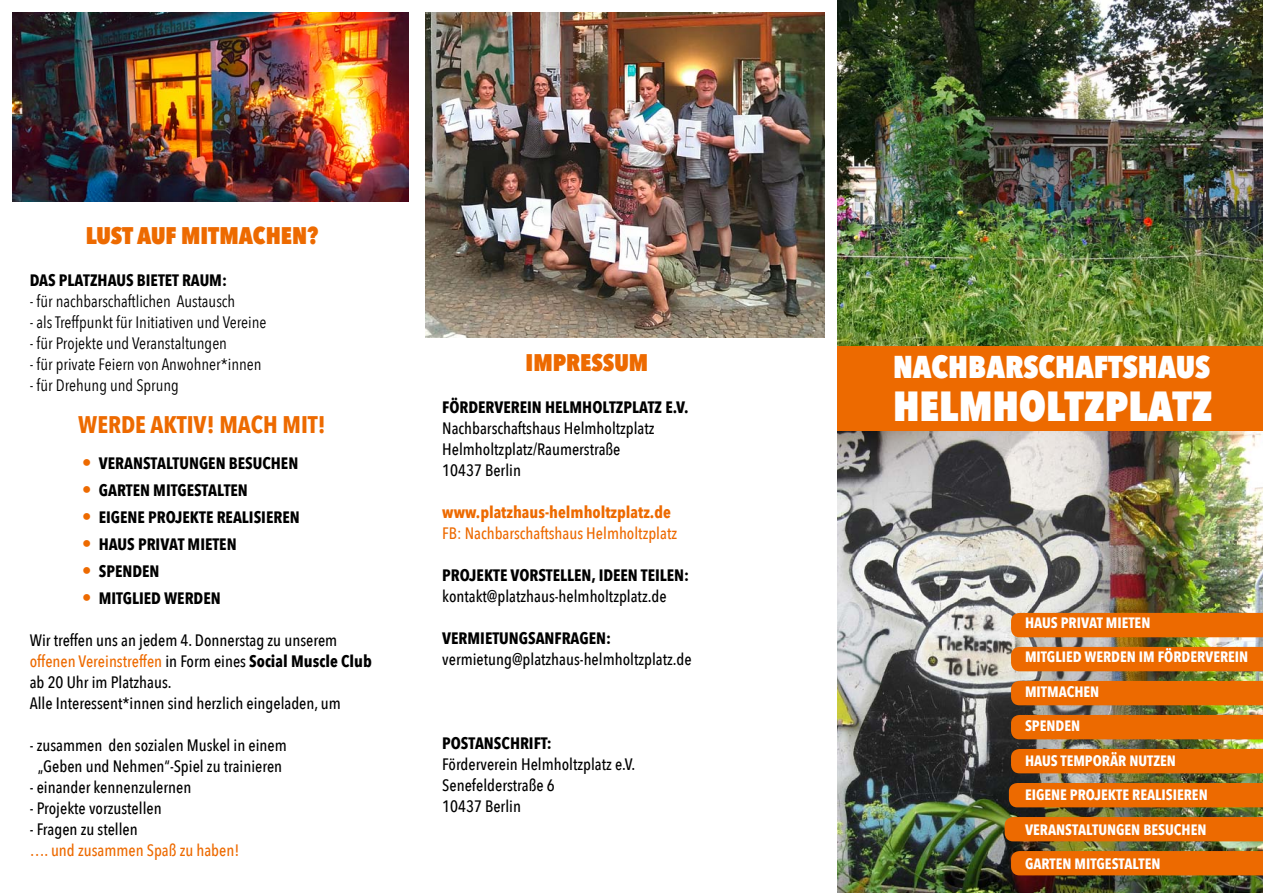
<style>
.page{position:relative;width:1263px;height:893px;background:#fff}
.page>*{position:absolute;margin:0;border:0;box-sizing:border-box;transform-origin:0 0}
.t1{font:800 42px "Avenir Next Condensed";color:#fff}
.t2{font:800 31.5px "Avenir Next Condensed";color:#fff}
.t3{font:800 24px "Avenir Next Condensed";color:#ed6a00}
.t4{font:700 24px "Avenir Next Condensed";color:#ed6a00}
.t5{font:500 16.5px/21px "Avenir Next Condensed";color:#000}
.t6{font:700 16.5px/27px "Avenir Next Condensed";color:#000}
.t7{font:16.5px "Avenir Next Condensed";color:#000}
.t8{font:500 16.5px "Avenir Next Condensed";color:#ed6a00}
.t9{font:700 16.5px "Avenir Next Condensed";color:#ed6a00}
.t10{font:700 15px "Avenir Next Condensed";color:#fff}
.s1{color:#ed6a00}
.s2{font-weight:700}
</style>
<div class="page">
<img style="left:838px;top:431px;width:425px;height:462px">
<img style="left:838px;top:0;width:425px;height:347px">
<img style="left:13px;top:13px;width:395px;height:189px">
<div style="left:838px;top:347px;width:425px;height:84px;background:#ed6a00"></div>
<img style="left:425px;top:13px;width:400px;height:325px">
<div style="left:1011px;top:613px;width:252px;height:24px;background:#ed6a00"></div>
<div style="left:1011px;top:647px;width:252px;height:24px;background:#ed6a00"></div>
<div style="left:1011px;top:681px;width:252px;height:24px;background:#ed6a00"></div>
<div style="left:1011px;top:715px;width:252px;height:24px;background:#ed6a00"></div>
<div style="left:1011px;top:749px;width:252px;height:24px;background:#ed6a00"></div>
<div style="left:1009px;top:783px;width:254px;height:24px;background:#ed6a00"></div>
<div style="left:1005px;top:817px;width:258px;height:24px;background:#ed6a00"></div>
<div style="left:1011px;top:851px;width:252px;height:24px;background:#ed6a00"></div>
<h3 class="t3" style="left:86px;top:220px;width:234px">LUST AUF MITMACHEN?</h3>
<p class="t6" style="left:30px;top:267px;width:199px">DAS PLATZHAUS BIETET RAUM:</p>
<p class="t7" style="left:30px;top:287px;width:207px">- für nachbarschaftlichen Austausch</p>
<p class="t7" style="left:30px;top:308px;width:238px">- als Treffpunkt für Initiativen und Vereine</p>
<p class="t7" style="left:30px;top:329px;width:199px">- für Projekte und Veranstaltungen</p>
<p class="t7" style="left:30px;top:350px;width:233px">- für private Feiern von Anwohner*innen</p>
<p class="t7" style="left:30px;top:371px;width:151px">- für Drehung und Sprung</p>
<h3 class="t4" style="left:78px;top:410px;width:249px">WERD E AKTIV! MACH MIT!</h3>
<p class="t6" style="left:99px;top:450px;width:202px">VERANSTALTUNGEN BESUCHEN<br>GARTEN MITGESTALTEN<br>EIGENE PROJEKTE REALISIEREN<br>HAUS PRIVAT MIETEN<br>SPENDEN<br>MITGLIED WERDEN</p>
<p class="t5" style="left:30px;top:630px;width:344px">Wir treffen uns an jedem 4. Donnerstag zu unserem <span class="s1">offenen Vereinstreffen</span> in Form eines <span class="s2">SOCIAL MUSCLE CLUB </span>ab 20 Uhr im Platzhaus.<br>Alle Interessent*innen sind herzlich eingeladen, um</p>
<p class="t5" style="left:30px;top:735px;width:259px;text-align:center">- zusammen den sozialen Muskel in einem „Geben und Nehmen“-Spiel zu trainieren</p>
<p class="t5" style="left:30px;top:777px;width:163px">- einander kennenzulernen</p>
<p class="t5" style="left:30px;top:798px;width:133px">- Projekte vorzustellen</p>
<p class="t5" style="left:30px;top:819px;width:110px">- Fragen zu stellen</p>
<p class="t8" style="left:30px;top:840px;width:211px">…. und zusammen Spaß zu haben!</p>
<h3 class="t3" style="left:526px;top:347px;width:122px">IMPRESSUM</h3>
<p class="t6" style="left:442px;top:393px;width:248px">FÖRDERVEREIN HELMHOLTZPLATZ E.V.</p>
<p class="t5" style="left:442px;top:417px;width:214px">Nachbarschaftshaus Helmholtzplatz<br>Helmholtzplatz/Raumerstraße<br>10437 Berlin</p>
<p class="t9" style="left:442px;top:502px;width:230px">WWW.PLATZHAUS-HELMHOLTZPLATZ.DE</p>
<p class="t8" style="left:442px;top:523px;width:236px">FB: Nachbarschaftshaus Helmholtzplatz</p>
<p class="t6" style="left:442px;top:561px;width:248px">PROJEKTE VORSTELLEN, IDEEN TEILEN:</p>
<p class="t5" style="left:442px;top:585px;width:226px">kontakt@platzhaus-helmholtzplatz.de</p>
<p class="t6" style="left:442px;top:624px;width:170px">VERMIETUNGSANFRAGEN:</p>
<p class="t5" style="left:442px;top:648px;width:251px">vermietung@platzhaus-helmholtzplatz.de</p>
<p class="t6" style="left:442px;top:729px;width:111px">POSTANSCHRIFT:</p>
<p class="t5" style="left:442px;top:753px;width:195px">Förderverein Helmholtzplatz e.V.<br>Senefelderstraße 6<br>10437 Berlin</p>
<h2 class="t2" style="left:893px;top:347px;width:319px">NACH BARSCHAFTSHAUS</h2>
<h1 class="t1" style="left:893px;top:380px;width:52px">HELMH</h1>
<h1 class="t1" style="left:1019px;top:380px;width:195px">OLTZPLATZ</h1>
<p class="t10" style="left:1025px;top:613px;width:127px">HAUS PRIVAT MIETEN</p>
<p class="t10" style="left:1025px;top:648px;width:225px">MITGLIED WERDEN IM FÖRDERVEREIN</p>
<p class="t10" style="left:1025px;top:682px;width:76px">MITMACHEN</p>
<p class="t10" style="left:1025px;top:717px;width:57px">SPENDEN</p>
<p class="t10" style="left:1025px;top:751px;width:152px">HAUS TEMPORÄR NUTZEN</p>
<p class="t10" style="left:1025px;top:786px;width:184px">EIGENE PROJEKTE REALISIEREN</p>
<p class="t10" style="left:1025px;top:820px;width:183px">VERANSTALTUNGEN BESUCHEN</p>
<p class="t10" style="left:1025px;top:855px;width:137px">GARTEN MITGESTALTEN</p>
</div>
